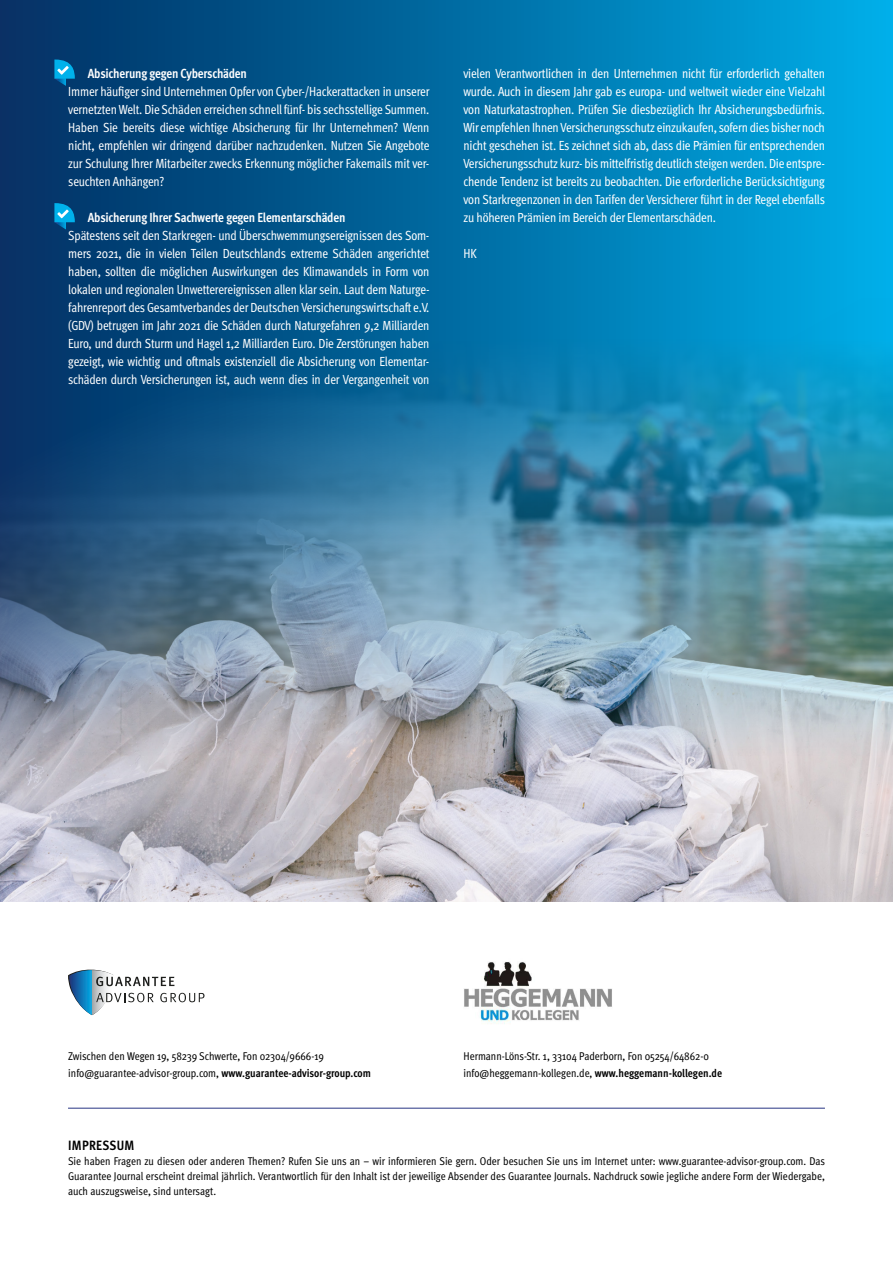
<style>
.page{position:relative;width:893px;height:1263px;background:#fff}
.page>*{position:absolute;margin:0;border:0;box-sizing:border-box;transform-origin:0 0}
.t1{font:700 condensed 13.5px "Meta Pro";letter-spacing:.02em;color:#000}
.t2{font:condensed 13.2px/18px "Meta Pro";letter-spacing:-.015em;color:#fff;text-align:justify}
.t3{font:700 condensed 13.2px "Meta Pro";letter-spacing:-.015em;color:#fff}
.t4{font:condensed 11.25px/15px "Meta Pro";letter-spacing:-.005em;color:#000}
.s1{font-weight:700}
</style>
<div class="page">
<div style="left:0;top:0;width:893px;height:901px;background:linear-gradient(to right,#022d60,#00ace6)"></div>
<hr style="left:68px;top:1108px;width:757px;height:1px;background:#283583">
<svg style="left:68px;top:970px;width:137px;height:45px"></svg>
<img style="left:0;top:299px;width:893px;height:602px">
<svg style="left:54px;top:60px;width:21px;height:26px"></svg>
<svg style="left:54px;top:203px;width:21px;height:26px"></svg>
<img style="left:464px;top:962px;width:148px;height:62px">
<p class="t3" style="left:88px;top:63px;width:161px">Absicherung gegen Cyberschäden</p>
<p class="t2" style="left:68px;top:81px;width:363px">Immer häufiger sind Unternehmen Opfer von Cyber-/Hackerattacken in unserer vernetzten Welt. Die Schäden erreichen schnell fünf- bis sechsstellige Summen.<br>Haben Sie bereits diese wichtige Absicherung für Ihr Unternehmen? Wenn nicht, empfehlen wir dringend darüber nachzudenken. Nutzen Sie Angebote zur Schulung Ihrer Mitarbeiter zwecks Erkennung möglicher Fakemails mit ver&shy;seuchten Anhängen?</p>
<p class="t3" style="left:88px;top:207px;width:259px">Absicherung Ihrer Sachwerte gegen Elementarschäden</p>
<p class="t2" style="left:68px;top:225px;width:363px">Spätestens seit den Starkregen- und Überschwemmungsereignissen des Som&shy;mers 2021, die in vielen Teilen Deutschlands extreme Schäden angerichtet haben, sollten die möglichen Auswirkungen des Klimawandels in Form von lokalen und regionalen Unwetterereignissen allen klar sein. Laut dem Naturge&shy;fahrenreport des Gesamtverbandes der Deutschen Versicherungswirtschaft e.V. (GDV) betrugen im Jahr 2021 die Schäden durch Naturgefahren 9,2 Milliarden Euro, und durch Sturm und Hagel 1,2 Milliarden Euro. Die Zerstörungen haben gezeigt, wie wichtig und oftmals existenziell die Absicherung von Elementar&shy;schäden durch Versicherungen ist, auch wenn dies in der Vergangenheit von</p>
<p class="t2" style="left:463px;top:63px;width:363px">vielen Verantwortlichen in den Unternehmen nicht für erforderlich gehalten wurde. Auch in diesem Jahr gab es europa- und weltweit wieder eine Vielzahl von Naturkatastrophen. Prüfen Sie diesbezüglich Ihr Absicherungsbedürfnis.<br>Wir empfehlen Ihnen Versicherungsschutz einzukaufen, sofern dies bisher noch nicht geschehen ist. Es zeichnet sich ab, dass die Prämien für entsprechenden Versicherungsschutz kurz- bis mittelfristig deutlich steigen werden. Die entspre&shy;chende Tendenz ist bereits zu beobachten. Die erforderliche Berücksichtigung von Starkregenzonen in den Tarifen der Versicherer führt in der Regel ebenfalls zu höheren Prämien im Bereich der Elementarschäden.</p>
<p class="t2" style="left:463px;top:243px;width:15px">HK</p>
<p class="t4" style="left:68px;top:1047px;width:304px;line-height:16.5px">Zwischen den Wegen 19, 58239 Schwerte, Fon 02304/9666-19 info@guarantee-advisor-group.com, <span class="s1">www.guarantee-advisor-group.com</span></p>
<p class="t4" style="left:463px;top:1047px;width:260px;line-height:16.5px">Hermann-Löns-Str. 1, 33104 Paderborn, Fon 05254/64862-0 info@heggemann-kollegen.de, <span class="s1">www.heggemann-kollegen.de</span></p>
<p class="t1" style="left:68px;top:1135px;width:68px">IMPRESSUM</p>
<p class="t4" style="left:68px;top:1153px;width:758px;text-align:justify">Sie haben Fragen zu diesen oder anderen Themen? Rufen Sie uns an – wir informieren Sie gern. Oder besuchen Sie uns im Internet unter: www.guarantee-advisor-group.com. Das Guarantee Journal erscheint dreimal jährlich. Verantwortlich für den Inhalt ist der jeweilige Absender des Guarantee Journals. Nachdruck sowie jegliche andere Form der Wiedergabe, auch auszugsweise, sind untersagt.</p>
</div>
